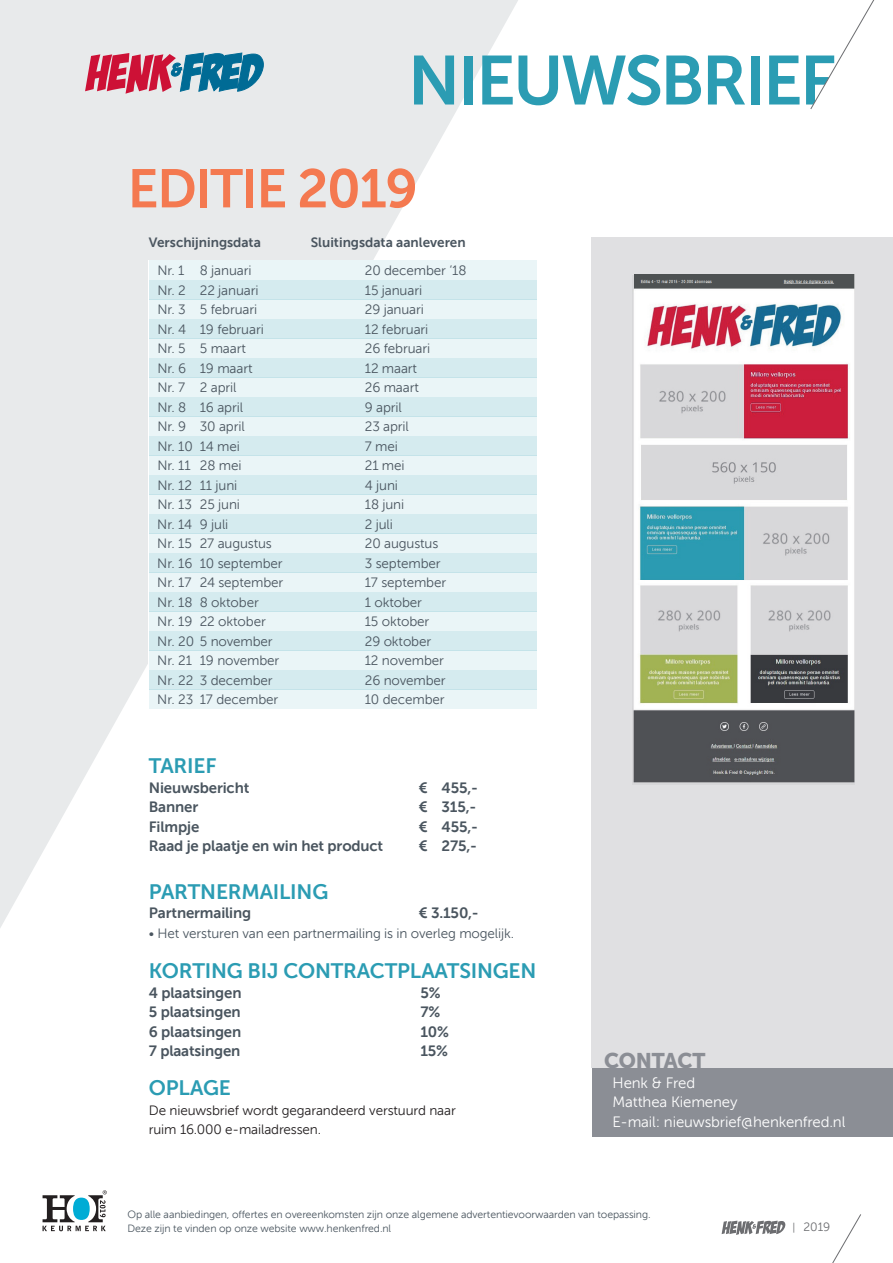
<style>
.page{position:relative;width:893px;height:1263px;background:#fff}
.page>*{position:absolute;margin:0;border:0;box-sizing:border-box;transform-origin:0 0}
.t1{font:69px "Museo Sans 700";letter-spacing:-.04em;color:#2b9cb3}
.t2{font:54px "Museo Sans 700";letter-spacing:-.03em;color:#f47950}
.t3{font:21px "Museo Sans 700";letter-spacing:-.01em;color:#2b9cb3}
.t4{font:21px "Museo Sans 900";letter-spacing:-.01em;color:#8b8e95}
.t5{font:15px "Museo Sans 700";letter-spacing:-.01em;color:#4a555f}
.t6{font:15px/19.5px "Museo Sans 300";letter-spacing:-.01em;color:#fff}
.t7{font:13.5px "Museo Sans 300";letter-spacing:-.01em;color:#4a555f}
.t8{font:13.5px/19.5px "Museo Sans 300";letter-spacing:-.01em;color:#231f20}
.t9{font:13.5px "Museo Sans 700";color:#4a555f}
.t10{font:12px "Museo Sans 300";color:#6c6d70}
.t11{font:10.5px/13.5px "Museo Sans 300";letter-spacing:-.01em;color:#4a555f}
.t12{font:10.5px "Museo Sans 300";color:#6c6d70}
</style>
<div class="page">
<svg style="left:43px;top:1190px;width:64px;height:41px"></svg>
<div style="left:592px;top:1068px;width:301px;height:69px;background:#8b8e95"></div>
<svg style="left:832px;top:1214px;width:29px;height:49px"></svg>
<svg style="left:722px;top:1220px;width:63px;height:15px"></svg>
<svg style="left:0;top:0;width:533px;height:928px;fill:#e8eaeb"></svg>
<div style="left:149px;top:709px;width:301px;height:19px;background:#fff"></div>
<div style="left:592px;top:237px;width:301px;height:831px;background:#e0e0e2"></div>
<svg style="left:810px;top:0;width:65px;height:109px"></svg>
<img style="left:632px;top:289px;width:223px;height:494px">
<img style="left:634px;top:275px;width:221px;height:14px">
<div style="left:149px;top:689px;width:388px;height:20px;background:#eaf5f7"></div>
<div style="left:149px;top:670px;width:388px;height:19px;background:#d5ebef"></div>
<div style="left:149px;top:650px;width:388px;height:20px;background:#eaf5f7"></div>
<div style="left:149px;top:631px;width:388px;height:19px;background:#d5ebef"></div>
<div style="left:149px;top:611px;width:388px;height:20px;background:#eaf5f7"></div>
<div style="left:149px;top:592px;width:388px;height:19px;background:#d5ebef"></div>
<div style="left:149px;top:572px;width:388px;height:20px;background:#eaf5f7"></div>
<div style="left:149px;top:553px;width:388px;height:19px;background:#d5ebef"></div>
<div style="left:149px;top:533px;width:388px;height:20px;background:#eaf5f7"></div>
<div style="left:149px;top:514px;width:388px;height:19px;background:#d5ebef"></div>
<div style="left:149px;top:495px;width:388px;height:19px;background:#eaf5f7"></div>
<div style="left:149px;top:475px;width:388px;height:20px;background:#d5ebef"></div>
<div style="left:149px;top:456px;width:388px;height:19px;background:#eaf5f7"></div>
<div style="left:149px;top:436px;width:388px;height:20px;background:#d5ebef"></div>
<div style="left:149px;top:417px;width:388px;height:19px;background:#eaf5f7"></div>
<div style="left:149px;top:397px;width:388px;height:20px;background:#d5ebef"></div>
<div style="left:149px;top:378px;width:388px;height:19px;background:#eaf5f7"></div>
<div style="left:149px;top:358px;width:388px;height:20px;background:#d5ebef"></div>
<div style="left:149px;top:339px;width:388px;height:19px;background:#eaf5f7"></div>
<div style="left:149px;top:319px;width:388px;height:20px;background:#d5ebef"></div>
<div style="left:149px;top:300px;width:388px;height:19px;background:#eaf5f7"></div>
<div style="left:149px;top:280px;width:388px;height:20px;background:#d5ebef"></div>
<div style="left:149px;top:261px;width:388px;height:19px;background:#eaf5f7"></div>
<svg style="left:85px;top:52px;width:179px;height:42px;background:#947d96"></svg>
<h1 class="t1" style="left:408px;top:42px;width:430px">NIEUWSBRIEF</h1>
<h2 class="t2" style="left:128px;top:159px;width:292px">EDITIE 2019</h2>
<p class="t9" style="left:149px;top:235px;width:114px">Verschijningsdata</p>
<p class="t9" style="left:311px;top:235px;width:156px">Sluitingsdata aanleveren</p>
<p class="t7" style="left:157px;top:263px;width:96px">Nr. 1 8 januari</p>
<p class="t7" style="left:365px;top:263px;width:103px">20 december ‘18</p>
<p class="t7" style="left:157px;top:283px;width:103px">Nr. 2 22 januari</p>
<p class="t7" style="left:365px;top:283px;width:59px">15 januari</p>
<p class="t7" style="left:157px;top:302px;width:101px">Nr. 3 5 februari</p>
<p class="t7" style="left:365px;top:302px;width:61px">29 januari</p>
<p class="t7" style="left:157px;top:322px;width:108px">Nr. 4 19 februari</p>
<p class="t7" style="left:365px;top:322px;width:65px">12 februari</p>
<p class="t7" style="left:157px;top:341px;width:90px">Nr. 5 5 maart</p>
<p class="t7" style="left:365px;top:341px;width:67px">26 februari</p>
<p class="t7" style="left:157px;top:361px;width:97px">Nr. 6 19 maart</p>
<p class="t7" style="left:365px;top:361px;width:54px">12 maart</p>
<p class="t7" style="left:157px;top:380px;width:81px">Nr. 7 2 april</p>
<p class="t7" style="left:365px;top:380px;width:56px">26 maart</p>
<p class="t7" style="left:157px;top:400px;width:87px">Nr. 8 16 april</p>
<p class="t7" style="left:365px;top:400px;width:39px">9 april</p>
<p class="t7" style="left:157px;top:419px;width:89px">Nr. 9 30 april</p>
<p class="t7" style="left:365px;top:419px;width:46px">23 april</p>
<p class="t7" style="left:157px;top:439px;width:84px">Nr. 10 14 mei</p>
<p class="t7" style="left:365px;top:439px;width:35px">7 mei</p>
<p class="t7" style="left:157px;top:458px;width:86px">Nr. 11 28 mei</p>
<p class="t7" style="left:365px;top:458px;width:41px">21 mei</p>
<p class="t7" style="left:157px;top:478px;width:82px">Nr. 12 11 juni</p>
<p class="t7" style="left:365px;top:478px;width:35px">4 juni</p>
<p class="t7" style="left:157px;top:497px;width:84px">Nr. 13 25 juni</p>
<p class="t7" style="left:365px;top:497px;width:41px">18 juni</p>
<p class="t7" style="left:157px;top:517px;width:73px">Nr. 14 9 juli</p>
<p class="t7" style="left:365px;top:517px;width:30px">2 juli</p>
<p class="t7" style="left:157px;top:536px;width:116px">Nr. 15 27 augustus</p>
<p class="t7" style="left:365px;top:536px;width:75px">20 augustus</p>
<p class="t7" style="left:157px;top:556px;width:127px">Nr. 16 10 september</p>
<p class="t7" style="left:365px;top:556px;width:77px">3 september</p>
<p class="t7" style="left:157px;top:575px;width:128px">Nr. 17 24 september</p>
<p class="t7" style="left:365px;top:575px;width:83px">17 september</p>
<p class="t7" style="left:157px;top:595px;width:103px">Nr. 18 8 oktober</p>
<p class="t7" style="left:365px;top:595px;width:59px">1 oktober</p>
<p class="t7" style="left:157px;top:614px;width:110px">Nr. 19 22 oktober</p>
<p class="t7" style="left:365px;top:614px;width:66px">15 oktober</p>
<p class="t7" style="left:157px;top:634px;width:117px">Nr. 20 5 november</p>
<p class="t7" style="left:365px;top:634px;width:68px">29 oktober</p>
<p class="t7" style="left:157px;top:653px;width:124px">Nr. 21 19 november</p>
<p class="t7" style="left:365px;top:653px;width:81px">12 november</p>
<p class="t7" style="left:157px;top:673px;width:117px">Nr. 22 3 december</p>
<p class="t7" style="left:365px;top:673px;width:82px">26 november</p>
<p class="t7" style="left:157px;top:692px;width:122px">Nr. 23 17 december</p>
<p class="t7" style="left:365px;top:692px;width:81px">10 december</p>
<h3 class="t3" style="left:149px;top:754px;width:69px">TARIEF</h3>
<p class="t5" style="left:149px;top:779px;width:102px">Nieuwsbericht</p>
<p class="t5" style="left:419px;top:779px;width:61px">€ 455,-</p>
<p class="t5" style="left:149px;top:799px;width:51px">Banner</p>
<p class="t5" style="left:419px;top:799px;width:59px">€ 315,-</p>
<p class="t5" style="left:149px;top:818px;width:52px">Filmpje</p>
<p class="t5" style="left:419px;top:818px;width:61px">€ 455,-</p>
<p class="t5" style="left:149px;top:838px;width:236px">Raad je plaatje en win het product</p>
<p class="t5" style="left:419px;top:838px;width:60px">€ 275,-</p>
<h3 class="t3" style="left:149px;top:880px;width:181px">PARTNERMAILING</h3>
<p class="t5" style="left:149px;top:905px;width:104px">Partnermailing</p>
<p class="t5" style="left:419px;top:905px;width:61px">€ 3.150,-</p>
<p class="t7" style="left:149px;top:926px;width:367px">• Het versturen van een partnermailing is in overleg mogelijk.</p>
<h3 class="t3" style="left:149px;top:959px;width:389px">KORTING BIJ CONTRACTPLAATSINGEN</h3>
<p class="t5" style="left:149px;top:984px;width:94px">4 plaatsingen</p>
<p class="t5" style="left:420px;top:984px;width:22px">5%</p>
<p class="t5" style="left:149px;top:1004px;width:93px">5 plaatsingen</p>
<p class="t5" style="left:420px;top:1004px;width:21px">7%</p>
<p class="t5" style="left:149px;top:1023px;width:94px">6 plaatsingen</p>
<p class="t5" style="left:420px;top:1023px;width:30px">10%</p>
<p class="t5" style="left:149px;top:1043px;width:93px">7 plaatsingen</p>
<p class="t5" style="left:420px;top:1043px;width:29px">15%</p>
<h3 class="t3" style="left:149px;top:1076px;width:84px">OPLAGE</h3>
<p class="t8" style="left:149px;top:1101px;width:309px">De nieuwsbrief wordt gegarandeerd verstuurd naar ruim 16.000 e-mailadressen.</p>
<h3 class="t4" style="left:604px;top:1049px;width:103px">CONTACT</h3>
<p class="t6" style="left:613px;top:1073px;width:234px">Henk &amp; Fred<br>Matthea Kiemeney<br>E-mail: nieuwsbrief@henkenfred.nl</p>
<p class="t11" style="left:128px;top:1208px;width:524px">Op alle aanbiedingen, offertes en overeenkomsten zijn onze algemene advertentievoorwaarden van toepassing.<br>Deze zijn te vinden op onze website www.henkenfred.nl</p>
<p class="t12" style="left:792px;top:1221px;width:4px">|</p>
<p class="t10" style="left:803px;top:1220px;width:28px">2019</p>
</div>
